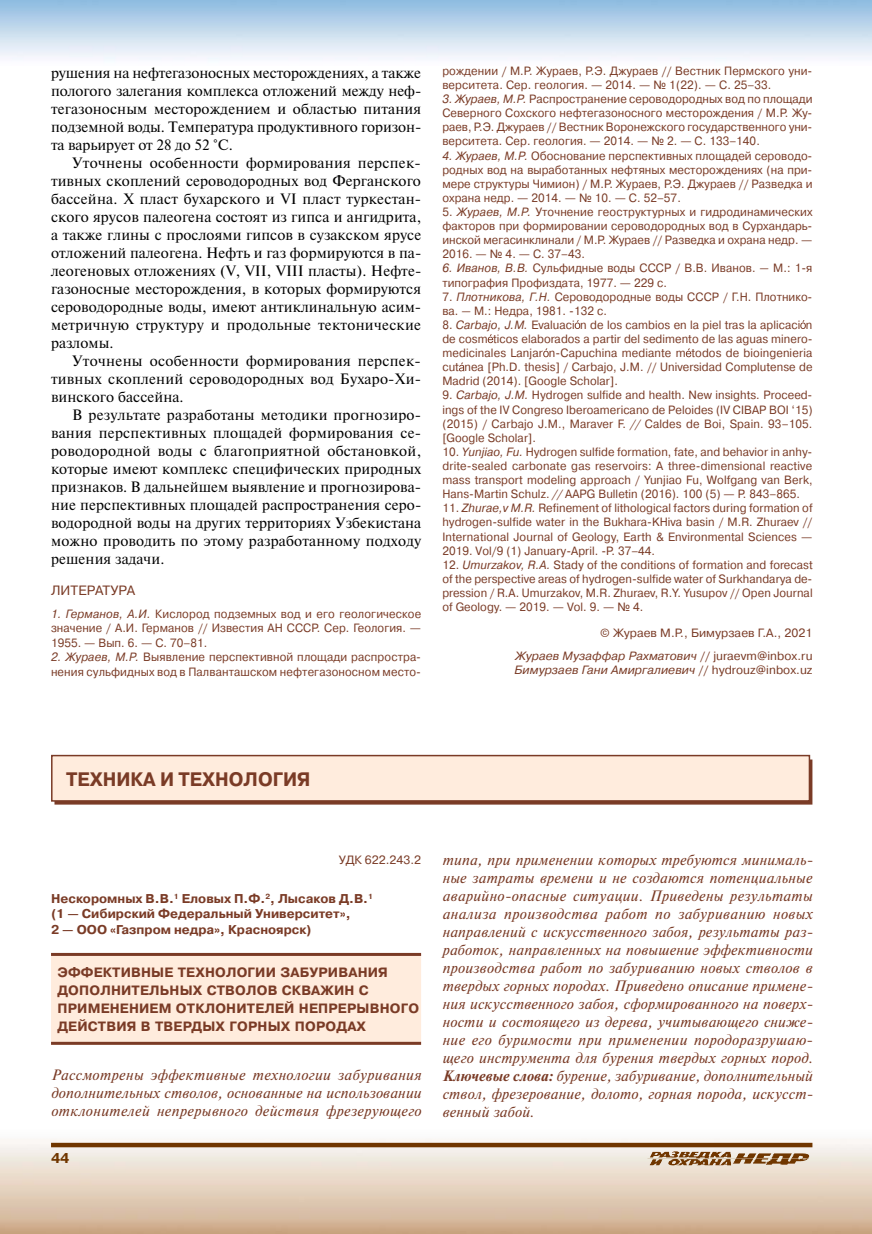
<style>
.page{position:relative;width:872px;height:1234px;background:#fff}
.page>*{position:absolute;margin:0;border:0;box-sizing:border-box;transform-origin:0 0}
.t1{font:700 19.5px "Pragmatica C";color:#7a3b26;scale:.95 1}
.t2{font:15px/18px "Newton C";letter-spacing:.01em;color:#000;text-align:justify}
.t3{font:italic 15px/18px "Newton C";letter-spacing:.02em;color:#7a3b26;text-align:justify}
.t4{font:700 14.25px "Pragmatica C";color:#703600}
.t5{font:700 13.5px/18px "Pragmatica C";letter-spacing:.01em;color:#7a3b26}
.t6{font:13.5px "Pragmatica C";letter-spacing:.005em;color:#7a3b26}
.t7{font:700 12.75px/15.3px "Pragmatica C";color:#7a3b26}
.t8{font:12px/14.1px "Pragmatica C";letter-spacing:.005em;color:#7a3b26;text-align:justify;scale:.95 1}
.t9{font:12px/22.6px "Pragmatica C";letter-spacing:.005em;color:#7a3b26;text-align:right}
.t10{font:italic 12px "Pragmatica C";letter-spacing:.005em;color:#7a3b26}
.s1{font-style:italic}
.s2{font-style:normal}
.s3{font-weight:700}
</style>
<div class="page">
<img style="left:0;top:1139px;width:872px;height:94px">
<svg style="left:51px;top:1142px;width:761px;height:4px;background:#8b5c30"></svg>
<img style="left:650px;top:1151px;width:80px;height:6px">
<svg style="left:574px;top:320px;width:6px;height:9px"></svg>
<svg style="left:800px;top:320px;width:6px;height:9px"></svg>
<svg style="left:488px;top:334px;width:5px;height:9px"></svg>
<svg style="left:543px;top:348px;width:6px;height:9px"></svg>
<svg style="left:686px;top:348px;width:5px;height:9px"></svg>
<svg style="left:459px;top:362px;width:5px;height:9px"></svg>
<div style="left:54px;top:759px;width:758px;height:45px;background:#7a3b26"></div>
<div style="left:51px;top:754px;width:759px;height:47px;background:#ffecdd;border:2px solid #7a3b26"></div>
<div style="left:51px;top:954px;width:370px;height:90px;background:#ffecdd"></div>
<hr style="left:51px;top:952px;width:370px;height:3px;background:#7a3b26">
<hr style="left:51px;top:1041px;width:370px;height:3px;background:#7a3b26">
<p class="t2" style="left:51px;top:64px;width:372px">рушения на нефтегазоносных месторождениях, а также пологого залегания комплекса отложений между неф&shy;тегазоносным месторождением и областью питания подземной воды. Температура продуктивного горизон&shy;та варьирует от 28 до 52 °С.</p>
<p class="t2" style="left:51px;top:154px;width:372px;text-indent:21px">Уточнены особенности формирования перспек&shy;тивных скоплений сероводородных вод Ферганского бассейна. X пласт бухарского и VI пласт туркестан&shy;ского ярусов палеогена состоят из гипса и ангидрита, а также глины с прослоями гипсов в сузакском ярусе отложений палеогена. Нефть и газ формируются в па&shy;леогеновых отложениях (V, VII, VIII пласты). Нефте&shy;газоносные месторождения, в которых формируются сероводородные воды, имеют антиклинальную асим&shy;метричную структуру и продольные тектонические разломы.</p>
<p class="t2" style="left:51px;top:352px;width:371px;text-indent:21px">Уточнены особенности формирования перспек&shy;тивных скоплений сероводородных вод Бухаро-Хи&shy;винского бассейна.</p>
<p class="t2" style="left:51px;top:406px;width:372px;text-indent:21px">В результате разработаны методики прогнозиро&shy;вания перспективных площадей формирования се&shy;роводородной воды с благоприятной обстановкой, которые имеют комплекс специфических природных признаков. В дальнейшем выявление и прогнозирова&shy;ние перспективных площадей распространения серо&shy;водородной воды на других территориях Узбекистана можно проводить по этому разработанному подходу решения задачи.</p>
<p class="t6" style="left:51px;top:583px;width:86px">ЛИТЕРАТУРА</p>
<p class="t8" style="left:51px;top:606px;width:391px"><span class="s1">1. Германов, А.И.</span> Кислород подземных вод и его геологическое значение / А.И. Германов // Известия АН СССР. Сер. Геология. — 1955. — Вып. 6. — С. 70–81.</p>
<p class="t8" style="left:51px;top:650px;width:391px"><span class="s1">2. Жураев, М.Р.</span> Выявление перспективной площади распростра&shy;нения сульфидных вод в Палванташском нефтегазоносном место-</p>
<p class="t8" style="left:442px;top:64px;width:391px">рождении / М.Р. Жураев, Р.Э. Джураев // Вестник Пермского уни&shy;верситета. Сер. геология. — 2014. — № 1(22). — С. 25–33.</p>
<p class="t8" style="left:442px;top:92px;width:391px"><span class="s1">3. Жураев, М.Р.</span> Распространение сероводородных вод по площади Северного Сохского нефтегазоносного месторождения / М.Р. Жу&shy;раев, Р.Э. Джураев // Вестник Воронежского государственного уни&shy;верситета. Сер. геология. — 2014. — № 2. — С. 133–140.</p>
<p class="t8" style="left:442px;top:148px;width:391px"><span class="s1">4. Жураев, М.Р.</span> Обоснование перспективных площадей сероводо&shy;родных вод на выработанных нефтяных месторождениях (на при&shy;мере структуры Чимион) / М.Р. Жураев, Р.Э. Джураев // Разведка и охрана недр. — 2014. — № 10. — С. 52–57.</p>
<p class="t8" style="left:442px;top:205px;width:391px">5. <span class="s1">Жураев, М.Р.</span> Уточнение геоструктурных и гидродинамических факторов при формировании сероводородных вод в Сурхандарь&shy;инской мегасинклинали / М.Р. Жураев // Разведка и охрана недр. — 2016. — № 4. — С. 37–43.</p>
<p class="t8" style="left:442px;top:261px;width:391px"><span class="s1">6. Иванов, В.В.</span> Сульфидные воды СССР / В.В. Иванов. <span class="s1">—</span> М.: 1-я типография Профиздата, 1977. — 229 с.</p>
<p class="t8" style="left:442px;top:289px;width:391px">7. <span class="s1">Плотникова, Г.Н.</span> Сероводородные воды СССР / Г.Н. Плотнико&shy;ва. <span class="s1">—</span> М.: Недра, 1981. -132 с.</p>
<p class="t8" style="left:442px;top:318px;width:391px">8. <span class="s1">Carbajo, J.M.</span> Evaluaci n de los cambios en la piel tras la aplicaci n de cosm ticos elaborados a partir del sedimento de las aguas minero&shy;medicinales Lanjar n-Capuchina mediante m todos de bioingenieria cut nea [Ph.D. thesis] / Carbajo, J.M. // Universidad Complutense de Madrid (2014). [Google Scholar].</p>
<p class="t8" style="left:442px;top:388px;width:391px">9. <span class="s1">Carbajo, J.M.</span> Hydrogen sulfide and health. New insights. Proceed&shy;ings of the IV Congreso Iberoamericano de Peloides (IV CIBAP BOI ‘15) (2015) / Carbajo J.M., Maraver F. <span class="s1">//</span> Caldes de Boi, Spain. 93–105. [Google Scholar].</p>
<p class="t8" style="left:442px;top:445px;width:391px">10. <span class="s1">Yunjiao, Fu.</span> Hydrogen sulfide formation, fate, and behavior in anhy&shy;drite-sealed carbonate gas reservoirs: A three-dimensional reactive mass transport modeling approach / Yunjiao Fu, Wolfgang van Berk, Hans-Martin Schulz. <span class="s1">//</span> AAPG Bulletin (2016). 100 (5) — Р. 843–865.</p>
<p class="t8" style="left:442px;top:501px;width:391px">11. <span class="s1">Zhurae,v M.R.</span> Refinement of lithological factors during formation of hydrogen-sulfide water in the Bukhara-KHiva basin / M.R. Zhuraev // International Journal of Geology, Earth &amp; Environmental Sciences — 2019. Vol/9 (1) January-April. -Р. 37–44.</p>
<p class="t8" style="left:442px;top:557px;width:391px">12. <span class="s1">Umurzakov, R.A.</span> Stady of the conditions of formation and forecast of the perspective areas of hydrogen-sulfide water of Surkhandarya de&shy;pression / R.A. Umurzakov, M.R. Zhuraev, R.Y. Yusupov // Open Journal of Geology. — 2019. — Vol. 9. — № 4.</p>
<p class="t9" style="left:515px;top:622px;width:299px">© Жураев М.Р., Бимурзаев Г.А., 2021<br><span class="s1">Жураев Музаффар Рахматович</span> // juraevm@inbox.ru</p>
<p class="t10" style="left:514px;top:663px;width:299px">Бимурзаев Гани Амиргалиевич <span class="s2">// hydrouz@inbox.uz</span></p>
<h1 class="t1" style="left:66px;top:768px;width:259px">ТЕХНИКА И ТЕХНОЛОГИЯ</h1>
<p class="t9" style="left:339px;top:848px;width:84px">УДК 622.243.2</p>
<p class="t7" style="left:51px;top:890px;width:323px">Нескоромных В.В.<sup>1</sup> Еловых П.Ф.<sup>2</sup>, Лысаков Д.В.<sup>1 </sup>(1 — Сибирский Федеральный Университет»,<br>2 — ООО «Газпром недра», Красноярск)</p>
<p class="t5" style="left:57px;top:963px;width:363px">ЭФФЕКТИВНЫЕ ТЕХНОЛОГИИ ЗАБУРИВАНИЯ ДОПОЛНИТЕЛЬНЫХ СТВОЛОВ СКВАЖИН С ПРИМЕНЕНИЕМ ОТКЛОНИТЕЛЕЙ НЕПРЕРЫВНОГО ДЕЙСТВИЯ В ТВЕРДЫХ ГОРНЫХ ПОРОДАХ</p>
<p class="t3" style="left:51px;top:1065px;width:372px">Рассмотрены эффективные технологии забуривания дополнительных стволов, основанные на использовании отклонителей непрерывного действия фрезерующего</p>
<p class="t4" style="left:51px;top:1150px;width:20px">44</p>
<p class="t3" style="left:442px;top:851px;width:372px">типа, при применении которых требуются минималь&shy;ные затраты времени и не создаются потенциальные аварийно-опасные ситуации. Приведены результаты анализа производства работ по забуриванию новых направлений с искусственного забоя, результаты раз&shy;работок, направленных на повышение эффективности производства работ по забуриванию новых стволов в твердых горных породах. Приведено описание примене&shy;ния искусственного забоя, сформированного на поверх&shy;ности и состоящего из дерева, учитывающего сниже&shy;ние его буримости при применении породоразрушаю&shy;щего инструмента для бурения твердых горных пород.<br><span class="s3">Ключевые слова:</span> бурение, забуривание, дополнительный ствол, фрезерование, долото, горная порода, искусст&shy;венный забой.</p>
</div>
